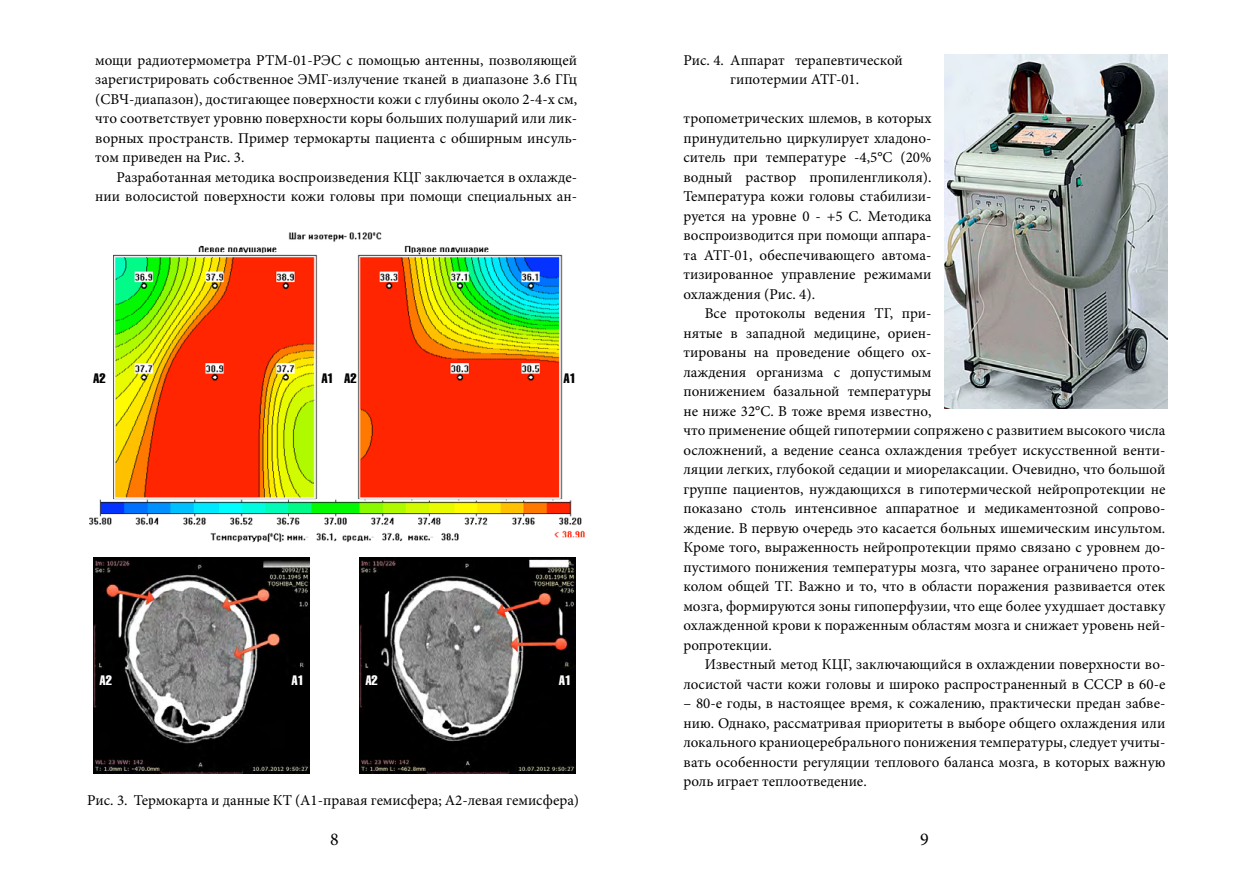
<style>
.page{position:relative;width:1259px;height:893px;background:#fff}
.page>*{position:absolute;margin:0;border:0;box-sizing:border-box;transform-origin:0 0}
.t1{font:18px "Minion Pro";color:#000}
.t2{font:15px/19.5px "Minion Pro";color:#000;text-align:justify}
.t3{font:13.5px "Helios Compressed";color:#000}
.t4{font:13.5px "Helios Compressed";color:#fff}
</style>
<div class="page">
<img style="left:944px;top:54px;width:223px;height:354px">
<img style="left:89px;top:232px;width:496px;height:311px">
<img style="left:94px;top:558px;width:216px;height:216px">
<img style="left:359px;top:558px;width:216px;height:216px">
<p class="t2" style="left:95px;top:50px;width:483px">мощи радиотермометра РТМ-01-РЭС с помощью антенны, позволяющей зарегистрировать собственное ЭМГ-излучение тканей в диапазоне 3.6 ГГц (СВЧ-диапазон), достигающее поверхности кожи с глубины около 2-4-х см, что соответствует уровню поверхности коры больших полушарий или лик&shy;ворных пространств. Пример термокарты пациента с обширным инсуль&shy;том приведен на Рис. 3.</p>
<p class="t2" style="left:95px;top:167px;width:483px;text-align:right">Разработанная методика воспроизведения КЦГ заключается в охлажде&shy;нии волосистой поверхности кожи головы при помощи специальных ан-</p>
<p class="t3" style="left:93px;top:370px;width:14px">А2</p>
<p class="t3" style="left:321px;top:370px;width:37px">А1 А2</p>
<p class="t3" style="left:563px;top:370px;width:14px">А1</p>
<p class="t4" style="left:99px;top:672px;width:14px">А2</p>
<p class="t4" style="left:292px;top:672px;width:14px">А1</p>
<p class="t4" style="left:365px;top:672px;width:14px">А2</p>
<p class="t4" style="left:559px;top:672px;width:14px">А1</p>
<p class="t2" style="left:87px;top:791px;width:493px">Рис. 3. Термокарта и данные КТ (А1-правая гемисфера; А2-левая гемисфера)</p>
<p class="t2" style="left:683px;top:50px;width:221px;text-align:center">Рис. 4. Аппарат терапевтической гипотермии АТГ-01.</p>
<p class="t2" style="left:683px;top:109px;width:249px">тропометрических шлемов, в которых принудительно циркулирует хладоно&shy;ситель при температуре -4,5°С (20% водный раствор пропиленгликоля).<br>Температура кожи головы стабилизи&shy;руется на уровне 0 - +5 С. Методика воспроизводится при помощи аппара&shy;та АТГ-01, обеспечивающего автома&shy;тизированное управление режимами охлаждения (Рис. 4).</p>
<p class="t2" style="left:683px;top:304px;width:483px;text-align:left;text-indent:21px">Все протоколы ведения ТГ, при-<br>нятые в западной медицине, ориен-<br>тированы на проведение общего ох-<br>лаждения организма с допустимым<br>понижением базальной температуры<br>не ниже 32°С. В тоже время известно,<br>что применение общей гипотермии сопряжено с развитием высокого числа осложнений, а ведение сеанса охлаждения требует искусственной венти&shy;ляции легких, глубокой седации и миорелаксации. Очевидно, что большой группе пациентов, нуждающихся в гипотермической нейропротекции не показано столь интенсивное аппаратное и медикаментозной сопрово&shy;ждение. В первую очередь это касается больных ишемическим инсультом.<br>Кроме того, выраженность нейропротекции прямо связано с уровнем до&shy;пустимого понижения температуры мозга, что заранее ограничено прото&shy;колом общей ТГ. Важно и то, что в области поражения развивается отек мозга, формируются зоны гипоперфузии, что еще более ухудшает доставку охлажденной крови к пораженным областям мозга и снижает уровень ней&shy;ропротекции.</p>
<p class="t2" style="left:683px;top:655px;width:483px;text-align:right">Известный метод КЦГ, заключающийся в охлаждении поверхности во&shy;лосистой части кожи головы и широко распространенный в СССР в 60-е</p>
<p class="t2" style="left:683px;top:694px;width:483px">– 80-е годы, в настоящее время, к сожалению, практически предан забве&shy;нию. Однако, рассматривая приоритеты в выборе общего охлаждения или локального краниоцеребрального понижения температуры, следует учиты&shy;вать особенности регуляции теплового баланса мозга, в которых важную роль играет теплоотведение.</p>
<p class="t1" style="left:330px;top:827px;width:10px">8</p>
<p class="t1" style="left:920px;top:827px;width:10px">9</p>
</div>
